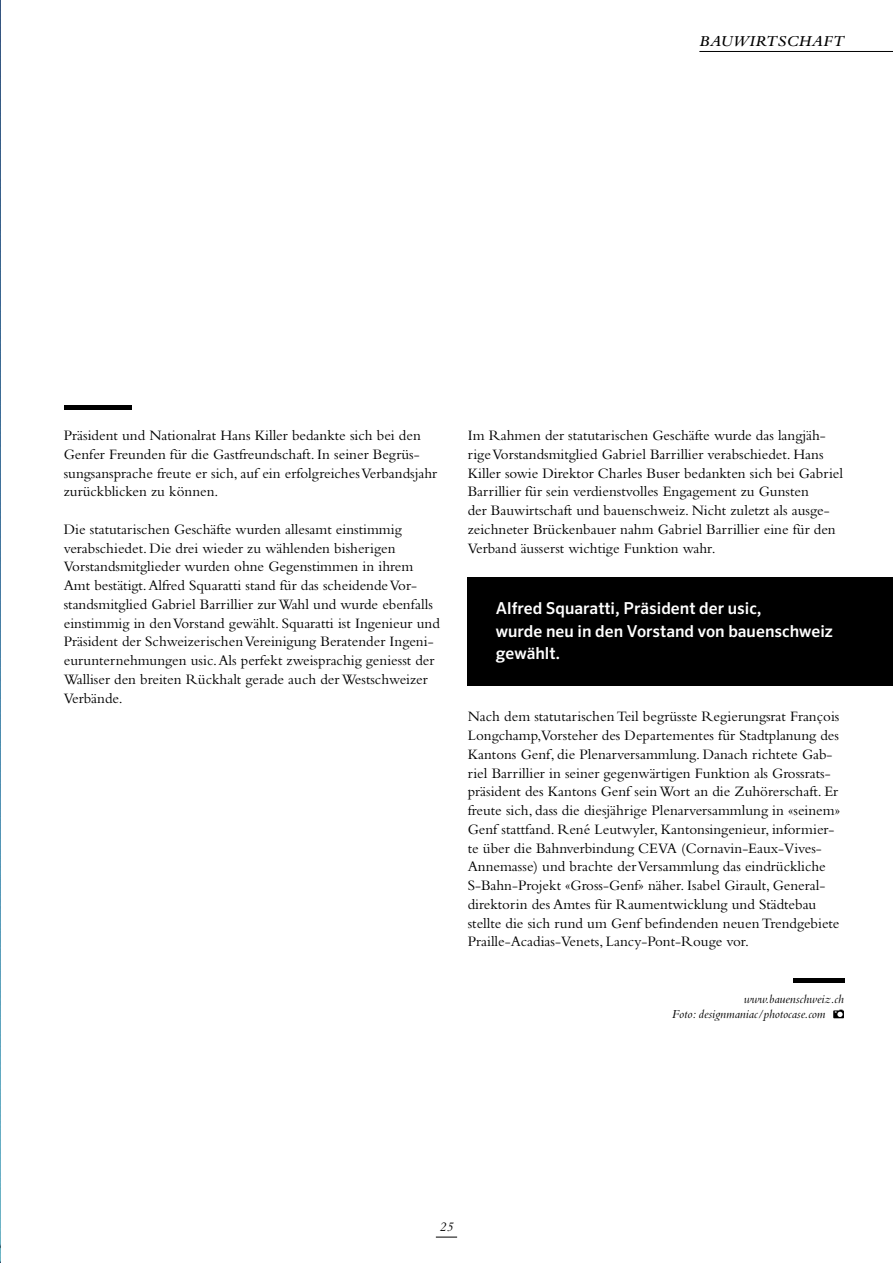
<style>
.page{position:relative;width:893px;height:1263px;background:#fff}
.page>*{position:absolute;margin:0;border:0;box-sizing:border-box;transform-origin:0 0}
.t1{font:500 16.5px/22.5px "Sero OT";color:#fff}
.t2{font:italic 600 15.75px "Bembo";letter-spacing:.025em;color:#000}
.t3{font:15px/18.8px "Bembo";color:#000}
.t4{font:italic 13.5px "Bembo";color:#000}
.t5{font:italic 12.75px/15.5px "Bembo";color:#000}
</style>
<div class="page">
<img style="left:0;top:1px;width:1px;height:1261px">
<hr style="left:793px;top:979px;width:51px;height:4px;background:#000">
<svg style="left:833px;top:1010px;width:11px;height:8px"></svg>
<hr style="left:64px;top:405px;width:68px;height:4px;background:#000">
<div style="left:467px;top:577px;width:426px;height:109px;background:#000"></div>
<hr style="left:699px;top:51px;width:194px;height:1px;background:#000">
<svg style="left:436px;top:1236px;width:21px;height:1px"></svg>
<p class="t2" style="left:699px;top:36px;width:146px">BAUWIRTSCHAFT</p>
<p class="t3" style="left:64px;top:428px;width:375px">Präsident und Nationalrat Hans Killer bedankte sich bei den Genfer Freunden für die Gastfreundschaft. In seiner Begrüs&shy;sungsansprache freute er sich, auf ein erfolgreichesVerbandsjahr zurückblicken zu können.</p>
<p class="t3" style="left:64px;top:521px;width:378px">Die statutarischen Geschäfte wurden allesamt einstimmig verabschiedet. Die drei wieder zu wählenden bisherigen Vorstandsmitglieder wurden ohne Gegenstimmen in ihrem Amt bestätigt.Alfred Squaratti stand für das scheidendeVor&shy;standsmitglied Gabriel Barrillier zurWahl und wurde ebenfalls einstimmig in denVorstand gewählt. Squaratti ist Ingenieur und Präsident der SchweizerischenVereinigung Beratender Ingeni&shy;eurunternehmungen usic.Als perfekt zweisprachig geniesst der Walliser den breiten Rückhalt gerade auch derWestschweizer Verbände.</p>
<p class="t3" style="left:468px;top:428px;width:377px">Im Rahmen der statutarischen Geschäfte wurde das langjäh&shy;rigeVorstandsmitglied Gabriel Barrillier verabschiedet. Hans Killer sowie Direktor Charles Buser bedankten sich bei Gabriel Barrillier für sein verdienstvolles Engagement zu Gunsten<br>der Bauwirtschaft und bauenschweiz. Nicht zuletzt als ausge&shy;zeichneter Brückenbauer nahm Gabriel Barrillier eine für den Verband äusserst wichtige Funktion wahr.</p>
<p class="t1" style="left:496px;top:597px;width:339px">Alfred Squaratti, Präsident der usic,<br>wurde neu in den Vorstand von bauenschweiz gewählt.</p>
<p class="t3" style="left:468px;top:709px;width:374px">Nach dem statutarischenTeil begrüsste Regierungsrat François Longchamp,Vorsteher des Departementes für Stadtplanung des Kantons Genf, die Plenarversammlung. Danach richtete Gab&shy;riel Barrillier in seiner gegenwärtigen Funktion als Grossrats&shy;präsident des Kantons Genf seinWort an die Zuhörerschaft. Er freute sich, dass die diesjährige Plenarversammlung in «seinem» Genf stattfand. René Leutwyler, Kantonsingenieur, informier&shy;te über die Bahnverbindung CEVA (Cornavin-Eaux-Vives-Annemasse) und brachte derVersammlung das eindrückliche S-Bahn-Projekt «Gross-Genf» näher. Isabel Girault, General&shy;direktorin des Amtes für Raumentwicklung und Städtebau stellte die sich rund um Genf befindenden neuenTrendgebiete Praille-Acadias-Venets, Lancy-Pont-Rouge vor.</p>
<p class="t5" style="left:672px;top:992px;width:174px;text-indent:72px">www.bauenschweiz.ch<br>Foto: designmaniac/photocase.com</p>
<p class="t4" style="left:440px;top:1222px;width:15px">25</p>
</div>
